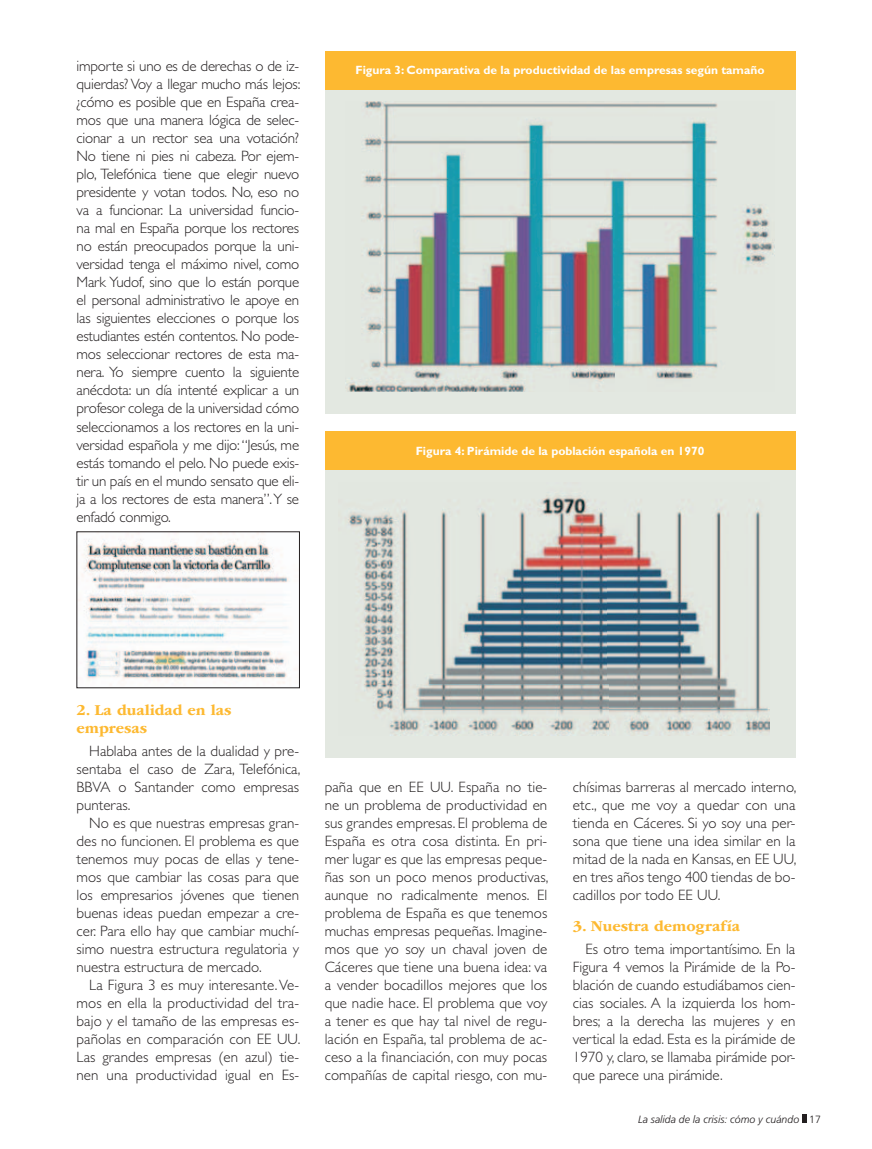
<style>
.page{position:relative;width:872px;height:1149px;background:#fff}
.page>*{position:absolute;margin:0;border:0;box-sizing:border-box;transform-origin:0 0}
.t1{font:700 15.75px/18px "ITC Garamond Std";color:#fdb931}
.t2{font:300 15px/18px "Gill Sans Std";color:#231f20;text-align:justify}
.t3{font:700 12px "Gill Sans Std";color:#fff}
.t4{font:italic 300 10.5px "Frutiger LT Std";color:#231f20}
.s1{font-style:normal}
</style>
<div class="page">
<svg style="left:802px;top:1114px;width:4px;height:8px"></svg>
<img style="left:79px;top:533px;width:211px;height:151px">
<div style="left:325px;top:87px;width:470px;height:326px;background:#e3e8e1"></div>
<div style="left:325px;top:51px;width:470px;height:38px;background:#fdb931"></div>
<div style="left:325px;top:467px;width:470px;height:290px;background:#e3e8e1"></div>
<div style="left:325px;top:431px;width:470px;height:38px;background:#fdb931"></div>
<img style="left:347px;top:101px;width:427px;height:290px">
<img style="left:348px;top:495px;width:421px;height:240px">
<p class="t2" style="left:77px;top:57px;width:225px">importe si uno es de derechas o de iz&shy;quierdas? Voy a llegar mucho más lejos: ¿cómo es posible que en España crea&shy;mos que una manera lógica de selec&shy;cionar a un rector sea una votación?<br>No tiene ni pies ni cabeza. Por ejem&shy;plo, Telefónica tiene que elegir nuevo presidente y votan todos. No, eso no va a funcionar. La universidad funcio&shy;na mal en España porque los rectores no están preocupados porque la uni&shy;versidad tenga el máximo nivel, como Mark Yudof, sino que lo están porque el personal administrativo le apoye en las siguientes elecciones o porque los estudiantes estén contentos. No pode&shy;mos seleccionar rectores de esta ma&shy;nera. Yo siempre cuento la siguiente anécdota: un día intenté explicar a un profesor colega de la universidad cómo seleccionamos a los rectores en la uni&shy;versidad española y me dijo: “Jesús, me estás tomando el pelo. No puede exis&shy;tir un país en el mundo sensato que eli&shy;ja a los rectores de esta manera”. Y se enfadó conmigo.</p>
<p class="t3" style="left:355px;top:63px;width:411px">Figura 3: Comparativa de la productividad de las empresas según tamaño</p>
<p class="t3" style="left:416px;top:443px;width:290px">Figura 4: Pirámide de la población española en 1970</p>
<p class="t1" style="left:77px;top:701px;width:157px">2. La dualidad en las empresas</p>
<p class="t2" style="left:77px;top:741px;width:225px;text-indent:13px">Hablaba antes de la dualidad y pre&shy;sentaba el caso de Zara, Telefónica, BBVA o Santander como empresas punteras.</p>
<p class="t2" style="left:77px;top:813px;width:224px;text-indent:13px">No es que nuestras empresas gran&shy;des no funcionen. El problema es que tenemos muy pocas de ellas y tene&shy;mos que cambiar las cosas para que los empresarios jóvenes que tienen buenas ideas puedan empezar a cre&shy;cer. Para ello hay que cambiar muchí&shy;simo nuestra estructura regulatoria y nuestra estructura de mercado.</p>
<p class="t2" style="left:77px;top:975px;width:225px;text-indent:13px">La Figura 3 es muy interesante. Ve&shy;mos en ella la productividad del tra&shy;bajo y el tamaño de las empresas es&shy;pañolas en comparación con EE UU.<br>Las grandes empresas (en azul) tie&shy;nen una productividad igual en Es-</p>
<p class="t2" style="left:325px;top:777px;width:225px">paña que en EE UU. España no tie&shy;ne un problema de productividad en sus grandes empresas. El problema de España es otra cosa distinta. En pri&shy;mer lugar es que las empresas peque&shy;ñas son un poco menos productivas, aunque no radicalmente menos. El problema de España es que tenemos muchas empresas pequeñas. Imagine&shy;mos que yo soy un chaval joven de Cáceres que tiene una buena idea: va a vender bocadillos mejores que los que nadie hace. El problema que voy a tener es que hay tal nivel de regu&shy;lación en España, tal problema de ac&shy;ceso a la financiación, con muy pocas compañías de capital riesgo, con mu-</p>
<p class="t2" style="left:573px;top:777px;width:225px">chísimas barreras al mercado interno, etc., que me voy a quedar con una tienda en Cáceres. Si yo soy una per&shy;sona que tiene una idea similar en la mitad de la nada en Kansas, en EE UU, en tres años tengo 400 tiendas de bo&shy;cadillos por todo EE UU.</p>
<p class="t1" style="left:573px;top:917px;width:169px">3. Nuestra demografía</p>
<p class="t2" style="left:573px;top:939px;width:224px;text-indent:13px">Es otro tema importantísimo. En la Figura 4 vemos la Pirámide de la Po&shy;blación de cuando estudiábamos cien&shy;cias sociales. A la izquierda los hom&shy;bres; a la derecha las mujeres y en vertical la edad. Esta es la pirámide de 1970 y, claro, se llamaba pirámide por&shy;que parece una pirámide.</p>
<p class="t4" style="left:638px;top:1112px;width:184px">La salida de la crisis: cómo y cuándo <span class="s1">17</span></p>
</div>
